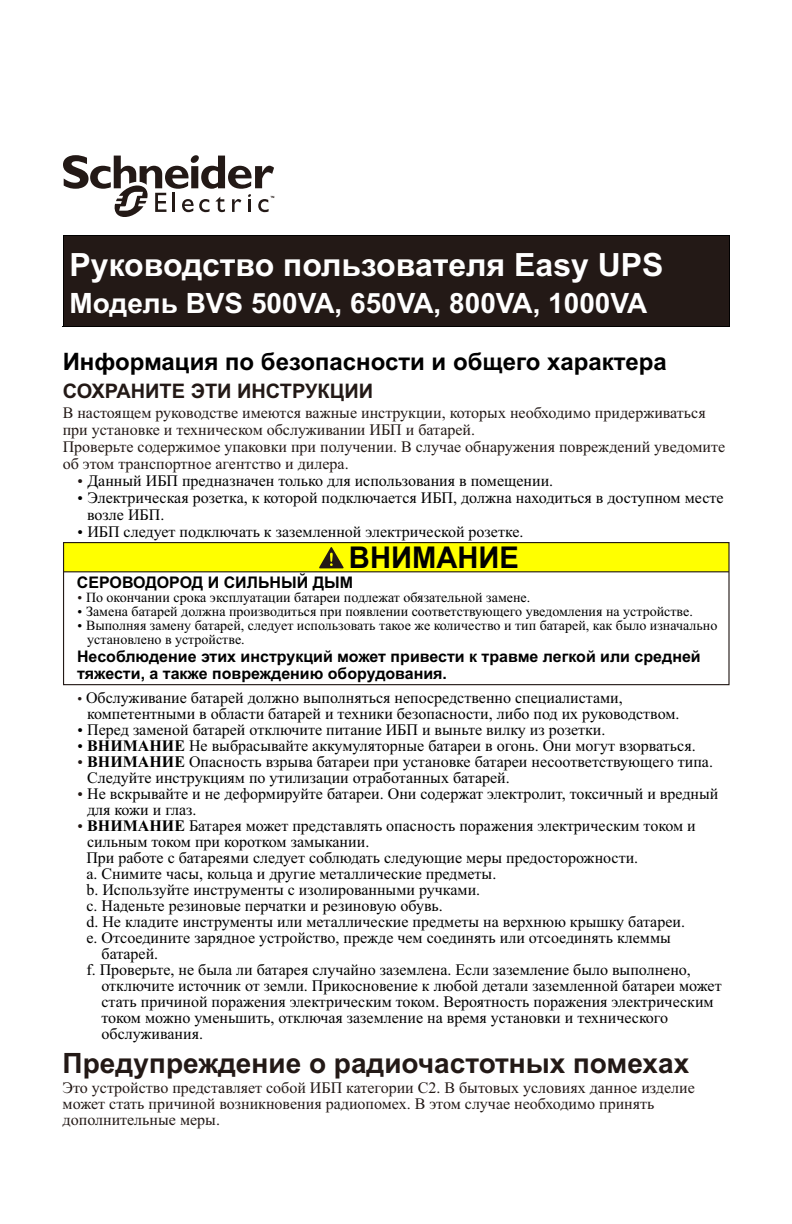
<style>
.page{position:relative;width:792px;height:1224px;background:#fff}
.page>*{position:absolute;margin:0;border:0;box-sizing:border-box;transform-origin:0 0}
.t1{font:700 32px "Arial";color:#fff}
.t2{font:700 30px "Arial";color:#000}
.t3{font:700 28px "Arial";color:#231916}
.t4{font:700 28px "Arial";color:#fff}
.t5{font:700 24px "Arial";color:#000}
.t6{font:700 20px "Arial";color:#231916}
.t7{font:16px/16px "Times New Roman";color:#000}
.t8{font:16px/17px "Times New Roman";color:#231916}
.t9{font:700 16px/17px "Arial";color:#000}
.t10{font:14px/14px "Times New Roman";color:#000}
.s1{color:#231916}
.s2{font-weight:700}
</style>
<div class="page">
<div style="left:63px;top:235px;width:666px;height:92px;background:#231916"></div>
<hr style="left:63px;top:235px;width:667px;height:1px;background:#000">
<hr style="left:729px;top:235px;width:1px;height:92px;background:#000">
<hr style="left:63px;top:326px;width:666px;height:1px;background:#000">
<hr style="left:63px;top:235px;width:1px;height:92px;background:#000">
<div style="left:64px;top:543px;width:665px;height:29px;background:#ff0"></div>
<svg style="left:319px;top:547px;width:25px;height:21px"></svg>
<hr style="left:64px;top:571px;width:665px;height:1px;background:#231916">
<div style="left:63px;top:542px;width:667px;height:143px;border:1px solid #231916"></div>
<svg style="left:63px;top:155px;width:211px;height:62px"></svg>
<h1 class="t1" style="left:70px;top:253px;width:596px">Руководство пользователя Easy UPS</h1>
<h3 class="t4" style="left:70px;top:292px;width:579px">Модель BVS 500VA, 650VA, 800VA, 1000VA</h3>
<h3 class="t5" style="left:63px;top:353px;width:606px">Информация по безопасности и общего характера</h3>
<p class="t6" style="left:63px;top:384px;width:312px">СОХРАНИТЕ ЭТИ ИНСТРУКЦИИ</p>
<p class="t8" style="left:63px;top:406px;width:664px">В настоящем руководстве имеются важные инструкции, которых необходимо придерживаться при установке и техническом обслуживании ИБП и батарей.<br>Проверьте содержимое упаковки при получении. В случае обнаружения повреждений уведомите об этом транспортное агентство и дилера.</p>
<p class="t7" style="left:77px;top:474px;width:478px"><span class="s1">•</span> Данный ИБП предназначен только для использования в помещении.</p>
<p class="t7" style="left:87px;top:491px;width:638px;line-height:17px;text-indent:-10px">• Электрическая розетка, к которой подключается ИБП, должна находиться в доступном месте возле ИБП.</p>
<p class="t7" style="left:77px;top:525px;width:448px">• ИБП следует подключать к заземленной электрической розетке.</p>
<p class="t9" style="left:77px;top:576px;width:278px">СЕРОВОДОРОД И СИЛЬНЫЙ ДЫМ</p>
<p class="t10" style="left:77px;top:592px;width:455px"><span class="s1">•</span> По окончании срока эксплуатации батареи подлежат обязательной замене.</p>
<p class="t10" style="left:77px;top:606px;width:617px">• Замена батарей должна производиться при появлении соответствующего уведомления на устройстве.</p>
<p class="t10" style="left:87px;top:620px;width:632px;text-indent:-10px">• Выполняя замену батарей, следует использовать такое же количество и тип батарей, как было изначально установлено в устройстве.</p>
<p class="t9" style="left:77px;top:650px;width:625px">Несоблюдение этих инструкций может привести к травме легкой или средней тяжести, а также повреждению оборудования.</p>
<p class="t7" style="left:87px;top:691px;width:594px;text-indent:-10px"><span class="s1">•</span> Обслуживание батарей должно выполняться непосредственно специалистами, компетентными в области батарей и техники безопасности, либо под их руководством.</p>
<p class="t7" style="left:77px;top:723px;width:530px">• Перед заменой батарей отключите питание ИБП и выньте вилку из розетки.</p>
<p class="t7" style="left:77px;top:739px;width:620px">• <span class="s2">ВНИМАНИЕ</span> Не выбрасывайте аккумуляторные батареи в огонь. Они могут взорваться.</p>
<p class="t7" style="left:87px;top:755px;width:627px;text-indent:-10px"><span class="s1">•</span> <span class="s2">ВНИМАНИЕ</span> Опасность взрыва батареи при установке батареи несоответствующего типа.<br>Следуйте инструкциям по утилизации отработанных батарей.</p>
<p class="t7" style="left:87px;top:787px;width:633px;text-indent:-10px"><span class="s1">•</span> Не вскрывайте и не деформируйте батареи. Они содержат электролит, токсичный и вредный для кожи и глаз.</p>
<p class="t7" style="left:77px;top:819px;width:620px"><span class="s1">•</span> <span class="s2">ВНИМАНИЕ</span> Батарея может представлять опасность поражения электрическим током и</p>
<p class="t7" style="left:87px;top:835px;width:284px">сильным током при коротком замыкании.</p>
<p class="t7" style="left:86px;top:851px;width:553px">При работе с батареями следует соблюдать следующие меры предосторожности.</p>
<p class="t7" style="left:86px;top:867px;width:411px">a. Снимите часы, кольца и другие металлические предметы.</p>
<p class="t7" style="left:86px;top:883px;width:395px">b. Используйте инструменты с изолированными ручками.</p>
<p class="t7" style="left:86px;top:899px;width:358px">c. Наденьте резиновые перчатки и резиновую обувь.</p>
<p class="t7" style="left:86px;top:915px;width:600px">d. Не кладите инструменты или металлические предметы на верхнюю крышку батареи.</p>
<p class="t7" style="left:86px;top:931px;width:586px">e. Отсоедините зарядное устройство, прежде чем соединять или отсоединять клеммы</p>
<p class="t7" style="left:102px;top:947px;width:58px">батарей.</p>
<p class="t7" style="left:86px;top:963px;width:606px">f. Проверьте, не была ли батарея случайно заземлена. Если заземление было выполнено,</p>
<p class="t7" style="left:102px;top:979px;width:622px">отключите источник от земли. Прикосновение к любой детали заземленной батареи может</p>
<p class="t7" style="left:102px;top:995px;width:614px">стать причиной поражения электрическим током. Вероятность поражения электрическим</p>
<p class="t7" style="left:102px;top:1011px;width:568px">током можно уменьшить, отключая заземление на время установки и технического</p>
<p class="t7" style="left:102px;top:1027px;width:103px">обслуживания.</p>
<h3 class="t3" style="left:63px;top:1053px;width:628px">Предупреждение о радиочастотных помехах</h3>
<p class="t8" style="left:63px;top:1081px;width:634px;line-height:16px">Это устройство представляет собой ИБП категории C2. В бытовых условиях данное изделие может стать причиной возникновения радиопомех. В этом случае необходимо принять дополнительные меры.</p>
<h2 class="t2" style="left:349px;top:546px;width:172px">ВНИМАНИЕ</h2>
</div>
